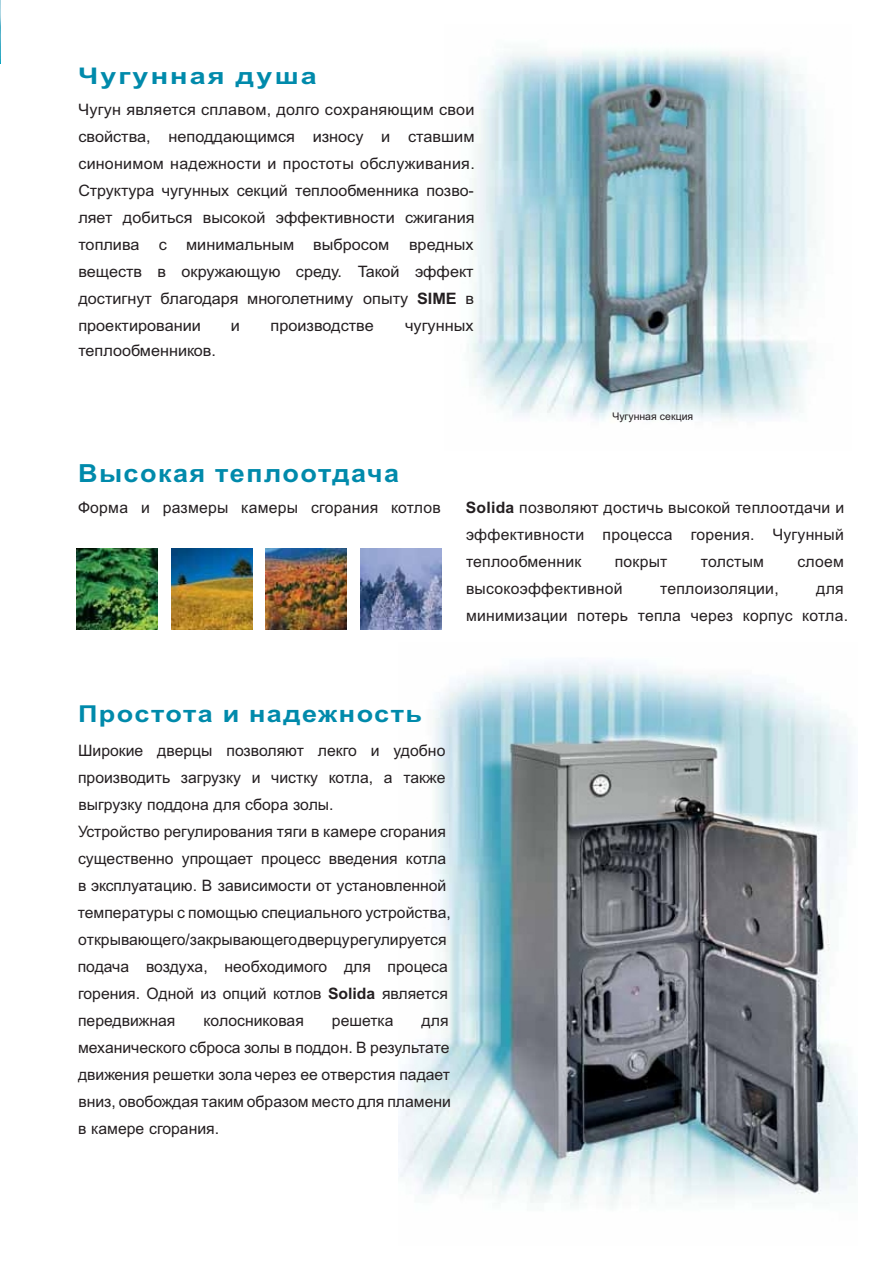
<style>
.page{position:relative;width:893px;height:1263px;background:#fff}
.page>*{position:absolute;margin:0;border:0;box-sizing:border-box;transform-origin:0 0}
.t1{font:700 24.9px "Arial";letter-spacing:.055em;color:#008aab;scale:1.08 1}
.t2{font:700 23.25px "Arial";letter-spacing:.055em;color:#008aab;scale:1.16 1}
.t3{font:700 22.95px "Arial";letter-spacing:.075em;color:#008aab;scale:1.25 1}
.t4{font:15.75px/27px "Arial";color:#241f21;text-align:justify}
.t5{font:10.5px "Arial";color:#241f21}
.s1{font-weight:700}
</style>
<div class="page">
<img style="left:399px;top:663px;width:458px;height:545px">
<img style="left:468px;top:49px;width:349px;height:372px">
<img style="left:0;top:0;width:1px;height:64px">
<img style="left:171px;top:548px;width:81px;height:81px">
<img style="left:77px;top:548px;width:81px;height:81px">
<img style="left:360px;top:548px;width:81px;height:81px">
<img style="left:265px;top:548px;width:82px;height:81px">
<h3 class="t3" style="left:78px;top:67px;width:192px">Чугунная душа</h3>
<p class="t4" style="left:78px;top:97px;width:398px">Чугун является сплавом, долго сохраняющим свои свойства, неподдающимся износу и ставшим синонимом надежности и простоты обслуживания.<br>Структура чугунных секций теплообменника позво&shy;ляет добиться высокой эффективности сжигания топлива с минимальным выбросом</p>
<p class="t4" style="left:78px;top:232px;width:397px;text-indent:330px">вредных веществ в окружающую среду. Такой эффект достигнут благодаря многолетниму опыту <span class="s1">SIME</span> в проектировании</p>
<p class="t4" style="left:231px;top:313px;width:11px">и</p>
<p class="t4" style="left:271px;top:313px;width:105px">производстве</p>
<p class="t4" style="left:405px;top:313px;width:70px">чугунных</p>
<p class="t4" style="left:78px;top:339px;width:139px">теплообменников.</p>
<h1 class="t1" style="left:78px;top:463px;width:299px">Высокая теплоотдача</h1>
<p class="t5" style="left:612px;top:413px;width:82px">Чугунная секция</p>
<p class="t4" style="left:78px;top:496px;width:364px">Форма и размеры камеры сгорания котлов</p>
<p class="t4" style="left:466px;top:496px;width:380px"><span class="s1">Solida</span> позволяют достичь высокой теплоотдачи и эффективности процесса горения. Чугунный теплообменник</p>
<p class="t4" style="left:614px;top:550px;width:54px">покрыт</p>
<p class="t4" style="left:700px;top:550px;width:65px">толстым</p>
<p class="t4" style="left:797px;top:550px;width:48px">слоем</p>
<p class="t4" style="left:466px;top:577px;width:158px">высокоэффективной</p>
<p class="t4" style="left:660px;top:577px;width:120px">теплоизоляции,</p>
<p class="t4" style="left:466px;top:577px;width:383px;text-align:right">для<br>минимизации потерь тепла через корпус котла.</p>
<h2 class="t2" style="left:78px;top:705px;width:298px">Простота и надежность</h2>
<p class="t4" style="left:78px;top:738px;width:375px;text-align:left">Широкие дверцы позволяют лекго и удобно производить загрузку и чистку котла, а также выгрузку поддона для сбора золы.<br>Устройство регулирования тяги в камере сгорания существенно упрощает процесс введения котла в эксплуатацию. В зависимости от установленной температуры с помощью специального устройства, открывающего/закрывающего дверцу регулируется подача воздуха, необходимого для процеса горения. Одной из опций котлов <span class="s1">Solida</span> является передвижная</p>
<p class="t4" style="left:203px;top:1008px;width:102px">колосниковая</p>
<p class="t4" style="left:332px;top:1008px;width:63px">решетка</p>
<p class="t4" style="left:78px;top:1008px;width:374px;text-align:left;text-indent:343px">для механического сброса золы в поддон. В результате движения решетки зола через ее отверстия падает вниз, овобождая таким образом место для пламени в камере сгорания.</p>
</div>
